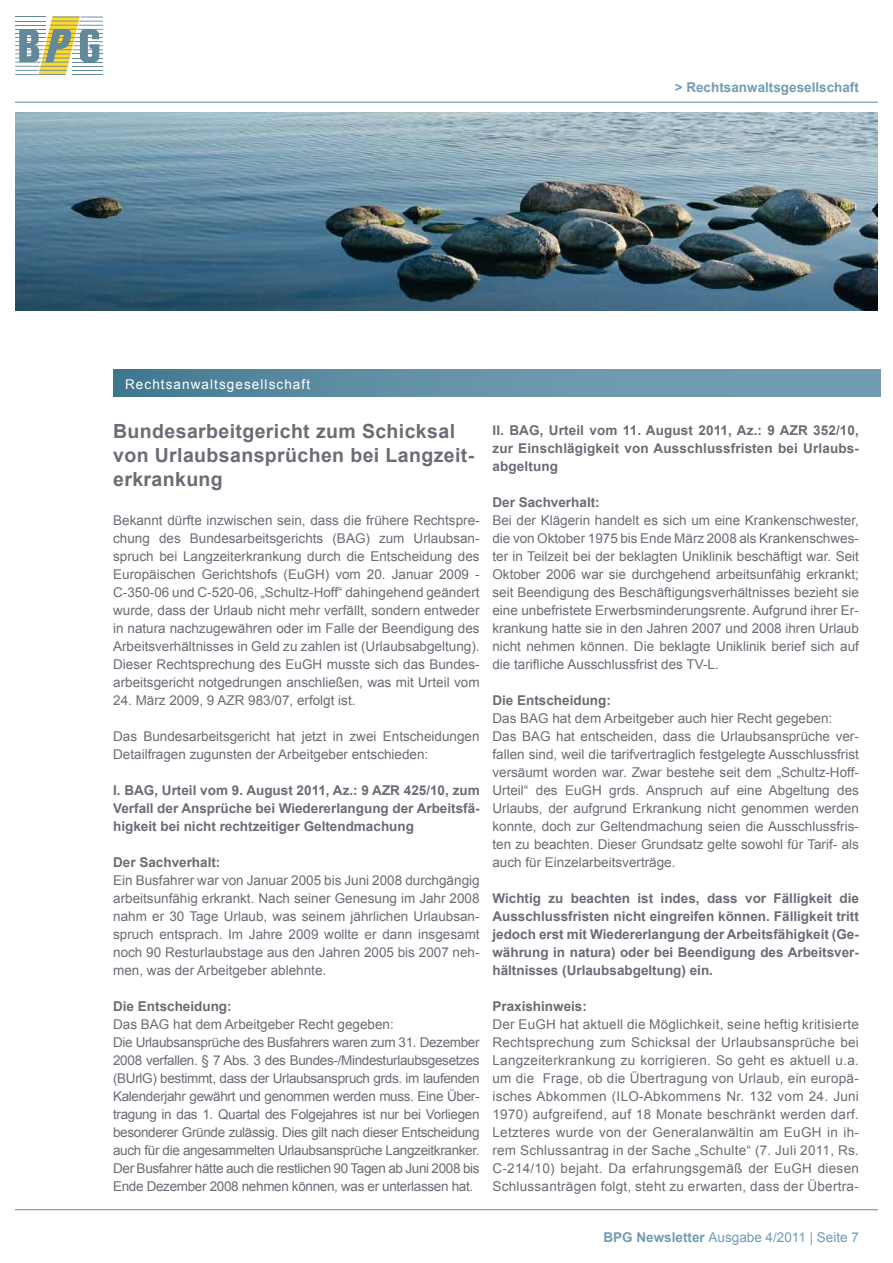
<style>
.page{position:relative;width:893px;height:1263px;background:#fff}
.page>*{position:absolute;margin:0;border:0;box-sizing:border-box;transform-origin:0 0}
.t1{font:700 19.5px/24px "Arial";letter-spacing:.02em;color:#6c6b76}
.t2{font:13.5px/18px "Arial";color:#6c6b76;text-align:justify}
.t3{font:700 13.5px/18px "Arial";color:#6c6b76;text-align:justify}
.t4{font:13.5px/18px "Arial";letter-spacing:-.025em;color:#6c6b76}
.t5{font:13.5px "Arial";color:#739cb4}
.t6{font:700 13.5px "Arial";color:#739cb4}
.t7{font:13.5px "Arial";letter-spacing:.08em;color:#fff}
.s1{font-weight:700}
</style>
<div class="page">
<hr style="left:15px;top:1209px;width:863px;height:1px;background:#739cb4">
<svg style="left:15px;top:16px;width:88px;height:59px"></svg>
<hr style="left:15px;top:102px;width:863px;height:1px;background:#739cb4">
<img style="left:15px;top:112px;width:863px;height:199px">
<div style="left:113px;top:370px;width:767px;height:27px;background:linear-gradient(to right,#4a7f96,#7da3bb)"></div>
<p class="t6" style="left:675px;top:78px;width:186px">&gt; Rechtsanwaltsgesellschaft</p>
<p class="t7" style="left:125px;top:375px;width:186px">Rechtsanwaltsgesellschaft</p>
<h1 class="t1" style="left:113px;top:420px;width:363px">Bundesarbeitgericht zum Schicksal von Urlaubsansprüchen bei Langzeit&shy;erkrankung</h1>
<p class="t2" style="left:113px;top:511px;width:368px">Bekannt dürfte inzwischen sein, dass die frühere Rechtspre&shy;chung des Bundesarbeitsgerichts (BAG) zum Urlaubsan&shy;spruch bei Langzeiterkrankung durch die Entscheidung des Europäischen Gerichtshofs (EuGH) vom 20. Januar 2009 - C-350-06 und C-520-06, „Schultz-Hoff“ dahingehend geändert wurde, dass der Urlaub nicht mehr verfällt, sondern entweder in natura nachzugewähren oder im Falle der Beendigung des Arbeitsverhältnisses in Geld zu zahlen ist (Urlaubsabgeltung).<br>Dieser Rechtsprechung des EuGH musste sich das Bundes&shy;arbeitsgericht notgedrungen anschließen, was mit Urteil vom</p>
<p class="t2" style="left:113px;top:691px;width:244px">24. März 2009, 9 AZR 983/07, erfolgt ist.</p>
<p class="t2" style="left:113px;top:727px;width:368px">Das Bundesarbeitsgericht hat jetzt in zwei Entscheidungen<br>Detailfragen zugunsten der Arbeitgeber entschieden:</p>
<p class="t3" style="left:113px;top:782px;width:368px">I. BAG, Urteil vom 9. August 2011, Az.: 9 AZR 425/10, zum Verfall der Ansprüche bei Wiedererlangung der Arbeitsfä&shy;higkeit bei nicht rechtzeitiger Geltendmachung</p>
<p class="t3" style="left:113px;top:854px;width:109px">Der Sachverhalt:</p>
<p class="t2" style="left:113px;top:871px;width:368px">Ein Busfahrer war von Januar 2005 bis Juni 2008 durchgängig arbeitsunfähig erkrankt. Nach seiner Genesung im Jahr 2008 nahm er 30 Tage Urlaub, was seinem jährlichen Urlaubsan&shy;spruch entsprach. Im Jahre 2009 wollte er dann insgesamt noch 90 Resturlaubstage aus den Jahren 2005 bis 2007 neh&shy;men, was der Arbeitgeber ablehnte.</p>
<p class="t3" style="left:113px;top:998px;width:120px">Die Entscheidung:</p>
<p class="t4" style="left:113px;top:1015px;width:368px">Das BAG hat dem Arbeitgeber Recht gegeben:<br>Die Urlaubsansprüche des Busfahrers waren zum 31. Dezember 2008 verfallen. § 7 Abs. 3 des Bundes-/Mindesturlaubsgesetzes (BUrlG) bestimmt, dass der Urlaubsanspruch grds. im laufenden Kalenderjahr gewährt und genommen werden muss. Eine Über&shy;tragung in das 1. Quartal des Folgejahres ist nur bei Vorliegen besonderer Gründe zulässig. Dies gilt nach dieser Entscheidung auch für die angesammelten Urlaubsansprüche Langzeitkranker.<br>Der Busfahrer hätte auch die restlichen 90 Tagen ab Juni 2008 bis Ende Dezember 2008 nehmen können, was er unterlassen hat.</p>
<p class="t3" style="left:492px;top:422px;width:368px">II. BAG, Urteil vom 11. August 2011, Az.: 9 AZR 352/10, zur Einschlägigkeit von Ausschlussfristen bei Urlaubs&shy;abgeltung</p>
<p class="t3" style="left:492px;top:494px;width:109px">Der Sachverhalt:</p>
<p class="t2" style="left:492px;top:511px;width:368px">Bei der Klägerin handelt es sich um eine Krankenschwester, die von Oktober 1975 bis Ende März 2008 als Krankenschwes&shy;ter in Teilzeit bei der beklagten Uniklinik beschäftigt war. Seit Oktober 2006 war sie durchgehend arbeitsunfähig erkrankt; seit Beendigung des Beschäftigungsverhältnisses bezieht sie eine unbefristete Erwerbsminderungsrente. Aufgrund ihrer Er&shy;krankung hatte sie in den Jahren 2007 und 2008 ihren Urlaub nicht nehmen können. Die beklagte Uniklinik berief sich auf die tarifliche Ausschlussfrist des TV-L.</p>
<p class="t3" style="left:492px;top:692px;width:120px">Die Entscheidung:</p>
<p class="t2" style="left:492px;top:709px;width:368px;text-align:left">Das BAG hat dem Arbeitgeber auch hier Recht gegeben:<br>Das BAG hat entscheiden, dass die Urlaubsansprüche ver&shy;fallen sind, weil die tarifvertraglich festgelegte Ausschlussfrist versäumt worden war. Zwar bestehe seit dem „Schultz-Hoff-Urteil“ des EuGH grds. Anspruch auf eine Abgeltung des Urlaubs, der aufgrund Erkrankung nicht genommen werden konnte, doch zur Geltendmachung seien die Ausschlussfris&shy;ten zu beachten. Dieser Grundsatz gelte sowohl für Tarif- als auch für Einzelarbeitsverträge.</p>
<p class="t3" style="left:492px;top:890px;width:368px">Wichtig zu beachten ist indes, dass vor Fälligkeit die Ausschlussfristen nicht eingreifen können. Fälligkeit tritt jedoch erst mit Wiedererlangung der Arbeitsfähigkeit (Ge&shy;währung in natura) oder bei Beendigung des Arbeitsver&shy;hältnisses (Urlaubsabgeltung) ein.</p>
<p class="t3" style="left:492px;top:998px;width:96px">Praxishinweis:</p>
<p class="t2" style="left:492px;top:1015px;width:368px">Der EuGH hat aktuell die Möglichkeit, seine heftig kritisierte Rechtsprechung zum Schicksal der Urlaubsansprüche bei Langzeiterkrankung zu korrigieren. So geht es aktuell u.a. um die Frage, ob die Übertragung von Urlaub, ein europä&shy;isches Abkommen (ILO-Abkommens Nr. 132 vom 24. Juni 1970) aufgreifend, auf 18 Monate beschränkt werden darf.<br>Letzteres wurde von der Generalanwältin am EuGH in ih&shy;rem Schlussantrag in der Sache „Schulte“ (7. Juli 2011, Rs.<br>C-214/10) bejaht. Da erfahrungsgemäß der EuGH diesen Schlussanträgen folgt, steht zu erwarten, dass der Übertra-</p>
<p class="t5" style="left:603px;top:1228px;width:257px"><span class="s1">BPG Newsletter</span> Ausgabe 4/2011 | Seite 7</p>
</div>
